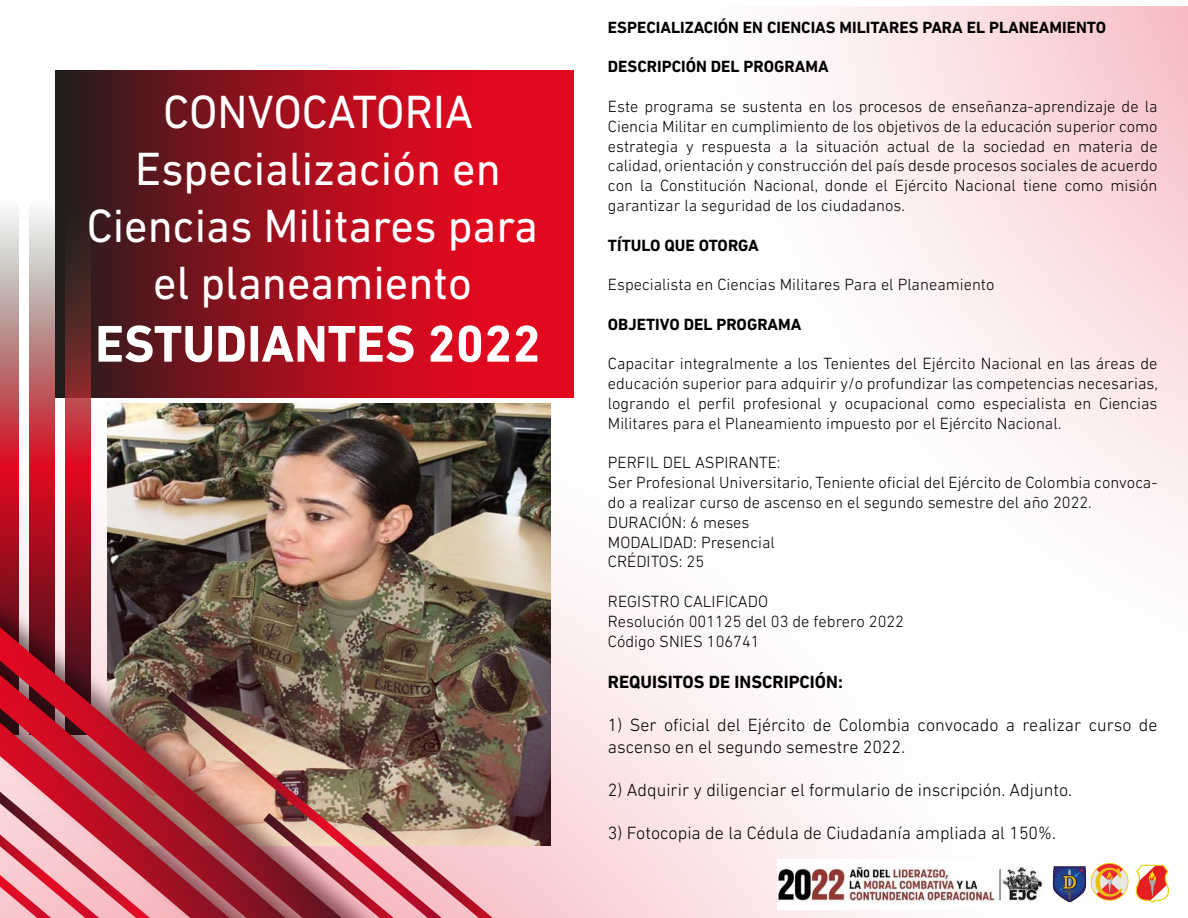
<style>
.page{position:relative;width:1188px;height:918px;background:#fff}
.page>*{position:absolute;margin:0;border:0;box-sizing:border-box;transform-origin:0 0}
.t1{font:700 52.5px "DIN Next LT Pro";color:#fff}
.t2{font:47.4px/56.8px "DIN Next LT Pro";color:#fff;text-align:center}
.t3{font:300 18px/21.6px "DIN Next LT Pro";color:#000}
.t4{font:700 18px "DIN Next LT Pro";color:#000}
.t5{font:300 16.5px/19.8px "DIN Next LT Pro";color:#000;text-align:justify}
.t6{font:700 16.5px "DIN Next LT Pro";color:#000}
</style>
<div class="page">
<svg style="left:29px;top:211px;width:25px;height:135px;background:#cdbebb"></svg>
<svg style="left:0;top:211px;width:19px;height:135px;background:#cdbebb"></svg>
<svg style="left:808px;top:7px;width:380px;height:532px"></svg>
<img style="left:0;top:346px;width:1111px;height:572px">
<img style="left:1135px;top:865px;width:34px;height:38px">
<img style="left:1084px;top:859px;width:45px;height:51px">
<img style="left:1048px;top:865px;width:42px;height:38px">
<svg style="left:56px;top:70px;width:517px;height:328px;background:#9f101d"></svg>
<img style="left:778px;top:859px;width:268px;height:50px">
<h2 class="t2" style="left:87px;top:83px;width:453px">CONVOCATORIA<br>Especialización en<br>Ciencias Militares para el planeamiento</h2>
<h1 class="t1" style="left:95px;top:313px;width:447px">ESTUDIANTES 2022</h1>
<p class="t6" style="left:608px;top:18px;width:500px">ESPECIALIZACIÓN EN CIENCIAS MILITARES PARA EL PLANEAMIENTO</p>
<p class="t6" style="left:608px;top:57px;width:222px">DESCRIPCIÓN DEL PROGRAMA</p>
<p class="t5" style="left:608px;top:96px;width:551px">Este programa se sustenta en los procesos de enseñanza-aprendizaje de la Ciencia Militar en cumplimiento de los objetivos de la educación superior como estrategia y respuesta a la situación actual de la sociedad en materia de calidad, orientación y construcción del país desde procesos sociales de acuerdo con la Constitución Nacional, donde el Ejército Nacional tiene como misión garantizar la seguridad de los ciudadanos.</p>
<p class="t6" style="left:608px;top:235px;width:152px">TÍTULO QUE OTORGA</p>
<p class="t5" style="left:608px;top:275px;width:388px">Especialista en Ciencias Militares Para el Planeamiento</p>
<p class="t6" style="left:608px;top:315px;width:195px">OBJETIVO DEL PROGRAMA</p>
<p class="t5" style="left:608px;top:354px;width:552px">Capacitar integralmente a los Tenientes del Ejército Nacional en las áreas de educación superior para adquirir y/o profundizar las competencias necesarias, logrando el perfil profesional y ocupacional como especialista en Ciencias Militares para el Planeamiento impuesto por el Ejército Nacional.</p>
<p class="t5" style="left:608px;top:453px;width:551px;text-align:left">PERFIL DEL ASPIRANTE:<br>Ser Profesional Universitario, Teniente oficial del Ejército de Colombia convoca&shy;do a realizar curso de ascenso en el segundo semestre del año 2022.<br>DURACIÓN: 6 meses<br>MODALIDAD: Presencial<br>CRÉDITOS: 25</p>
<p class="t5" style="left:608px;top:591px;width:298px;text-align:left">REGISTRO CALIFICADO<br>Resolución 001125 del 03 de febrero 2022<br>Código SNIES 106741</p>
<p class="t4" style="left:608px;top:671px;width:236px">REQUISITOS DE INSCRIPCIÓN:</p>
<p class="t3" style="left:608px;top:714px;width:551px">1) Ser oficial del Ejército de Colombia convocado a realizar curso de ascenso en el segundo semestre 2022.</p>
<p class="t3" style="left:608px;top:779px;width:466px">2) Adquirir y diligenciar el formulario de inscripción. Adjunto.</p>
<p class="t3" style="left:608px;top:822px;width:450px">3) Fotocopia de la Cédula de Ciudadanía ampliada al 150%.</p>
</div>
